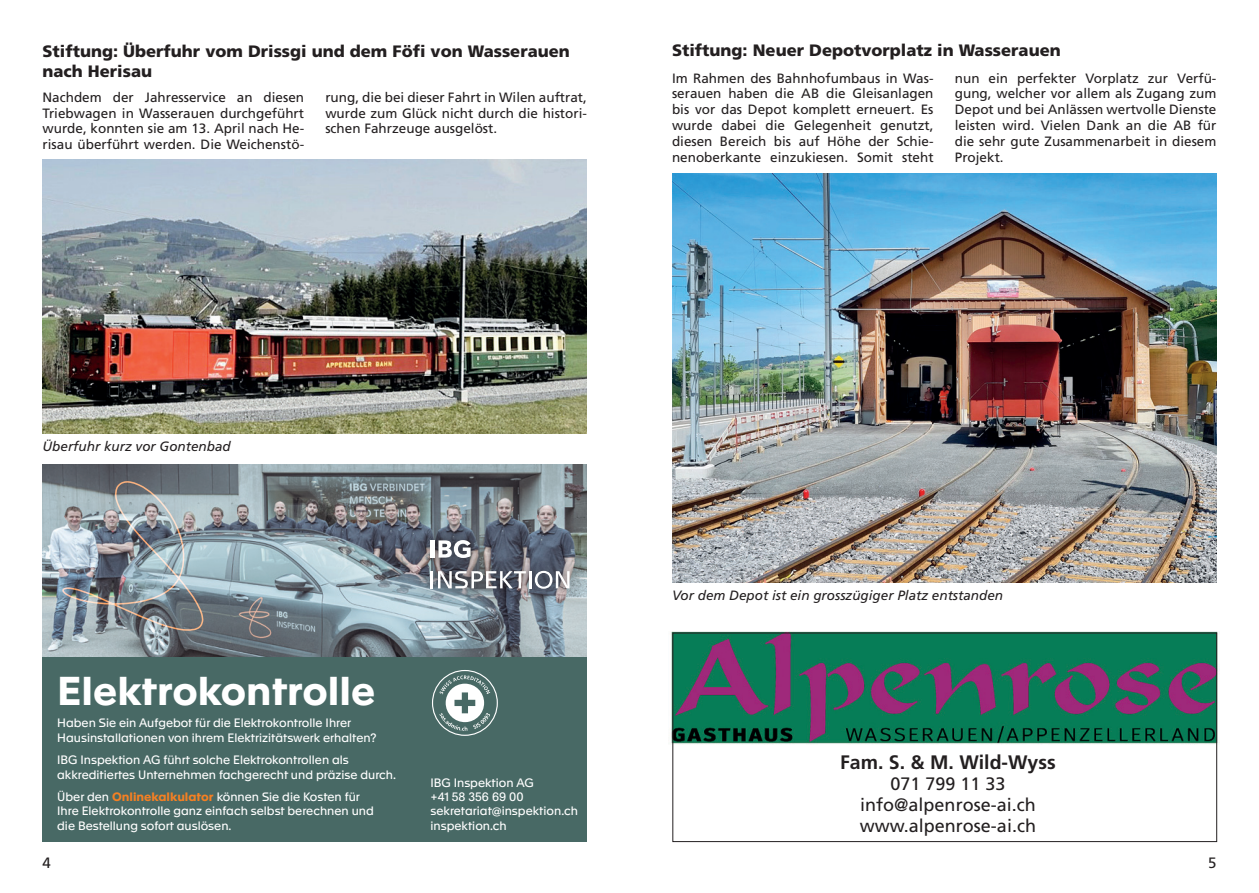
<style>
.page{position:relative;width:1259px;height:893px;background:#fff}
.page>*{position:absolute;margin:0;border:0;box-sizing:border-box;transform-origin:0 0}
.t1{font:700 39.45px "Apax";color:#fff}
.t2{font:700 19.5px "Frutiger";color:#231f20}
.t3{font:18px/21px "Frutiger";color:#231f20;text-align:center}
.t4{font:900 16.5px/19.8px "Frutiger";color:#231f20}
.t5{font:15px "Frutiger";color:#231f20}
.t6{font:13.5px/15.8px "Frutiger";color:#231f20;text-align:justify}
.t7{font:italic 13.5px "Frutiger";color:#231f20}
.t8{font:12px/14.2px "Apax";color:#fff}
.s1{font-weight:700;color:#f58023}
</style>
<div class="page">
<img style="left:43px;top:159px;width:544px;height:275px">
<img style="left:672px;top:173px;width:544px;height:410px">
<img style="left:671px;top:631px;width:547px;height:114px">
<div style="left:672px;top:633px;width:545px;height:209px;border:1px solid #231f20"></div>
<div style="left:43px;top:465px;width:544px;height:377px;background:#486965"></div>
<img style="left:43px;top:465px;width:544px;height:191px">
<svg style="left:432px;top:670px;width:66px;height:66px"></svg>
<svg style="left:414px;top:524px;width:172px;height:80px;background:#6d7581"></svg>
<hr style="left:430px;top:540px;width:4px;height:18px;background:#fff">
<svg style="left:438px;top:540px;width:32px;height:18px"></svg>
<svg style="left:431px;top:571px;width:138px;height:18px;background:#94969c"></svg>
<img style="left:59px;top:480px;width:145px;height:153px">
<p class="t4" style="left:43px;top:41px;width:529px">Stiftung: Überfuhr vom Drissgi und dem Föfi von Wasserauen nach Herisau</p>
<p class="t6" style="left:43px;top:89px;width:263px">Nachdem der Jahresservice an diesen Triebwagen in Wasserauen durchgeführt wurde, konnten sie am 13. April nach He&shy;risau überführt werden. Die Weichenstö-</p>
<p class="t6" style="left:325px;top:89px;width:263px">rung, die bei dieser Fahrt in Wilen auftrat, wurde zum Glück nicht durch die histori&shy;schen Fahrzeuge ausgelöst.</p>
<p class="t4" style="left:672px;top:40px;width:390px">Stiftung: Neuer Depotvorplatz in Wasserauen</p>
<p class="t6" style="left:672px;top:70px;width:263px">Im Rahmen des Bahnhofumbaus in Was&shy;serauen haben die AB die Gleisanlagen bis vor das Depot komplett erneuert. Es wurde dabei die Gelegenheit genutzt, diesen Bereich bis auf Höhe der Schie&shy;nenoberkante einzukiesen. Somit steht</p>
<p class="t6" style="left:955px;top:70px;width:263px">nun ein perfekter Vorplatz zur Verfü&shy;gung, welcher vor allem als Zugang zum Depot und bei Anlässen wertvolle Dienste leisten wird. Vielen Dank an die AB für die sehr gute Zusammenarbeit in diesem Projekt.</p>
<p class="t7" style="left:43px;top:439px;width:190px">Überfuhr kurz vor Gontenbad</p>
<h1 class="t1" style="left:57px;top:662px;width:320px">Elektrokontrolle</h1>
<p class="t8" style="left:57px;top:715px;width:321px">Haben Sie ein Aufgebot für die Elektrokontrolle Ihrer<br>Hausinstallationen von ihrem Elektrizitätswerk erhalten?</p>
<p class="t8" style="left:57px;top:752px;width:340px">IBG Inspektion AG führt solche Elektrokontrollen als akkreditiertes Unternehmen fachgerecht und präzise durch.</p>
<p class="t8" style="left:57px;top:789px;width:318px">Über den <span class="s1">Onlinekalkulator</span> können Sie die Kosten für<br>Ihre Elektrokontrolle ganz einfach selbst berechnen und die Bestellung sofort auslösen.</p>
<p class="t8" style="left:430px;top:775px;width:149px">IBG Inspektion AG<br>+41 58 356 69 00 sekretariat@inspektion.ch inspektion.ch</p>
<p class="t7" style="left:672px;top:588px;width:333px">Vor dem Depot ist ein grosszügiger Platz entstanden</p>
<h2 class="t2" style="left:840px;top:751px;width:217px">Fam. S. &amp; M. Wild-Wyss</h2>
<h3 class="t3" style="left:860px;top:773px;width:178px">071 799 11 33 info@alpenrose-ai.ch www.alpenrose-ai.ch</h3>
<p class="t5" style="left:43px;top:854px;width:10px">4</p>
<p class="t5" style="left:1208px;top:854px;width:10px">5</p>
</div>
